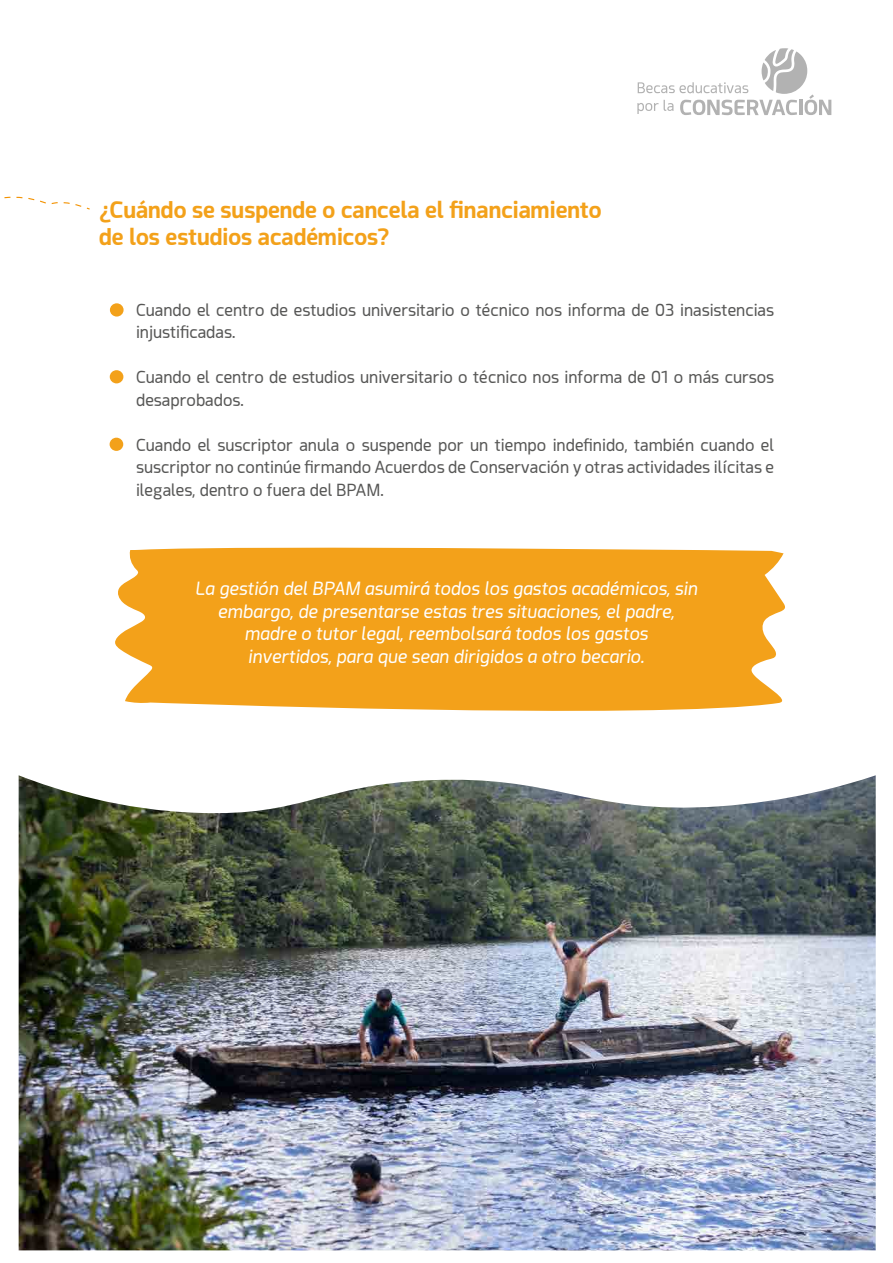
<style>
.page{position:relative;width:893px;height:1263px;background:#fff}
.page>*{position:absolute;margin:0;border:0;box-sizing:border-box;transform-origin:0 0}
.t1{font:700 22.65px/27.2px "Acephimere";color:#f3a11a}
.t2{font:italic 18px/22.5px "Acephimere";color:#fff;text-align:center}
.t3{font:16.5px/22.5px "Acephimere";color:#575756}
</style>
<div class="page">
<svg style="left:115px;top:547px;width:670px;height:164px;background:#f3a72a"></svg>
<svg style="left:637px;top:48px;width:194px;height:67px"></svg>
<div style="left:110px;top:303px;width:14px;height:14px;background:#f3a11a;border-radius:50%"></div>
<div style="left:110px;top:370px;width:13px;height:13px;background:#f3a11a;border-radius:50%"></div>
<div style="left:110px;top:438px;width:13px;height:13px;background:#f3a11a;border-radius:50%"></div>
<img style="left:19px;top:775px;width:857px;height:475px">
<svg style="left:4px;top:196px;width:86px;height:14px"></svg>
<h1 class="t1" style="left:99px;top:195px;width:504px">¿Cuándo se suspende o cancela el financiamiento de los estudios académicos?</h1>
<p class="t3" style="left:136px;top:298px;width:639px">Cuando el centro de estudios universitario o técnico nos informa de 03 inasistencias injustificadas.</p>
<p class="t3" style="left:136px;top:365px;width:640px">Cuando el centro de estudios universitario o técnico nos informa de 01 o más cursos desaprobados.</p>
<p class="t3" style="left:136px;top:433px;width:640px;text-align:justify">Cuando el suscriptor anula o suspende por un tiempo indefinido, también cuando el suscriptor no continúe firmando Acuerdos de Conservación y otras actividades ilícitas e ilegales, dentro o fuera del BPAM.</p>
<p class="t2" style="left:195px;top:577px;width:504px">La gestión del BPAM asumirá todos los gastos académicos, sin embargo, de presentarse estas tres situaciones, el padre, madre o tutor legal, reembolsará todos los gastos<br>invertidos, para que sean dirigidos a otro becario.</p>
</div>
